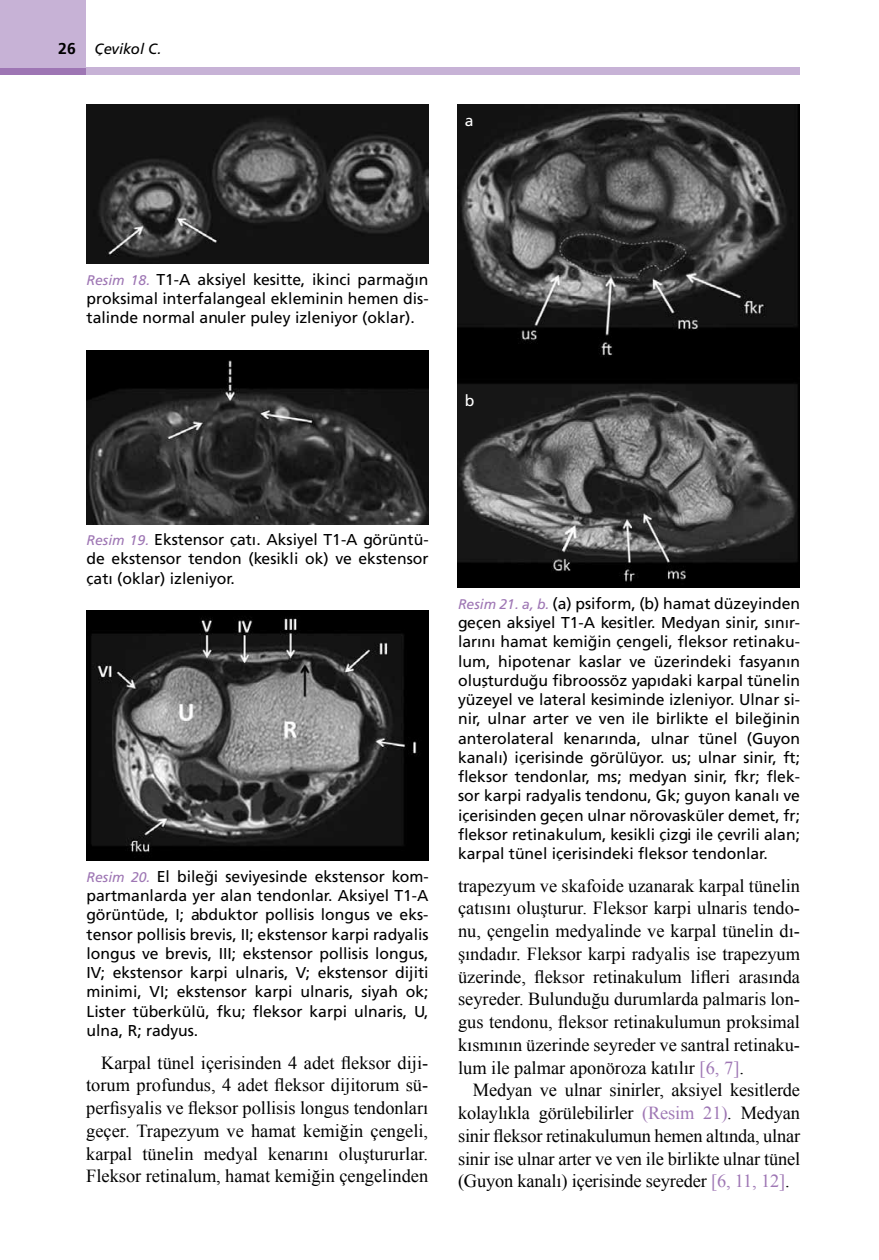
<style>
.page{position:relative;width:879px;height:1260px;background:#fff}
.page>*{position:absolute;margin:0;border:0;box-sizing:border-box;transform-origin:0 0}
.t1{font:18.38px/22.8px "Times New Roman";color:#000;text-align:justify}
.t2{font:15.75px/19.2px "Frutiger Normal Tr";color:#000;text-align:justify}
.t3{font:15.75px "Frutiger Normal Tr";color:#fff}
.t4{font:14.88px "Frutiger Italic Tr";color:#000}
.s1{font-family:"Frutiger Bold Tr";font-size:15.75px}
.s2{font-family:"Frutiger Italic Tr";font-size:14px;color:#9e76b4}
.s3{color:#9e76b4}
</style>
<div class="page">
<img style="left:86px;top:104px;width:342px;height:159px">
<img style="left:86px;top:350px;width:342px;height:174px">
<img style="left:86px;top:611px;width:342px;height:250px">
<div style="left:0;top:68px;width:86px;height:7px;background:#9e76b4"></div>
<div style="left:86px;top:68px;width:713px;height:7px;background:#c7b2d6"></div>
<div style="left:0;top:0;width:86px;height:68px;background:#c7b2d6"></div>
<img style="left:457px;top:104px;width:342px;height:484px">
<p class="t4" style="left:58px;top:40px;width:105px"><span class="s1">26</span> Çevikol C.</p>
<p class="t3" style="left:464px;top:112px;width:10px">a</p>
<p class="t2" style="left:86px;top:269px;width:343px"><span class="s2">Resim 18.</span> T1-A aksiyel kesitte, ikinci parmağın proksimal interfalangeal ekleminin hemen dis&shy;talinde normal anuler puley izleniyor (oklar).</p>
<p class="t3" style="left:464px;top:391px;width:11px">b</p>
<p class="t2" style="left:86px;top:530px;width:343px"><span class="s2">Resim 19.</span> Ekstensor çatı. Aksiyel T1-A görüntü&shy;de ekstensor tendon (kesikli ok) ve ekstensor çatı (oklar) izleniyor.</p>
<p class="t2" style="left:86px;top:867px;width:343px"><span class="s2">Resim 20.</span> El bileği seviyesinde ekstensor kom&shy;partmanlarda yer alan tendonlar. Aksiyel T1-A görüntüde, I; abduktor pollisis longus ve eks&shy;tensor pollisis brevis, II; ekstensor karpi radyalis longus ve brevis, III; ekstensor pollisis longus, IV; ekstensor karpi ulnaris, V; ekstensor dijiti minimi, VI; ekstensor karpi ulnaris, siyah ok; Lister tüberkülü, fku; fleksor karpi ulnaris, U, ulna, R; radyus.</p>
<p class="t1" style="left:86px;top:1051px;width:343px;text-indent:15px">Karpal tünel içerisinden 4 adet fleksor diji&shy;torum profundus, 4 adet fleksor dijitorum sü&shy;perfisyalis ve fleksor pollisis longus tendonları geçer. Trapezyum ve hamat kemiğin çengeli, karpal tünelin medyal kenarını oluştururlar.<br>Fleksor retinalum, hamat kemiğin çengelinden</p>
<p class="t2" style="left:458px;top:594px;width:343px"><span class="s2">Resim 21. a, b.</span> (a) psiform, (b) hamat düzeyinden geçen aksiyel T1-A kesitler. Medyan sinir, sınır&shy;larını hamat kemiğin çengeli, fleksor retinaku&shy;lum, hipotenar kaslar ve üzerindeki fasyanın oluşturduğu fibroossöz yapıdaki karpal tünelin yüzeyel ve lateral kesiminde izleniyor. Ulnar si&shy;nir, ulnar arter ve ven ile birlikte el bileğinin anterolateral kenarında, ulnar tünel (Guyon kanalı) içerisinde görülüyor. us; ulnar sinir, ft; fleksor tendonlar, ms; medyan sinir, fkr; flek&shy;sor karpi radyalis tendonu, Gk; guyon kanalı ve içerisinden geçen ulnar nörovasküler demet, fr; fleksor retinakulum, kesikli çizgi ile çevrili alan; karpal tünel içerisindeki fleksor tendonlar.</p>
<p class="t1" style="left:458px;top:874px;width:343px">trapezyum ve skafoide uzanarak karpal tünelin çatısını oluşturur. Fleksor karpi ulnaris tendo&shy;nu, çengelin medyalinde ve karpal tünelin dı&shy;şındadır. Fleksor karpi radyalis ise trapezyum üzerinde, fleksor retinakulum lifleri arasında seyreder. Bulunduğu durumlarda palmaris lon&shy;gus tendonu, fleksor retinakulumun proksimal kısmının üzerinde seyreder ve santral retinaku&shy;lum ile palmar aponöroza katılır <span class="s3">[6, 7]</span>.</p>
<p class="t1" style="left:458px;top:1079px;width:343px;text-indent:15px">Medyan ve ulnar sinirler, aksiyel kesitlerde kolaylıkla görülebilirler <span class="s3">(Resim 21)</span>. Medyan sinir fleksor retinakulumun hemen altında, ulnar sinir ise ulnar arter ve ven ile birlikte ulnar tünel (Guyon kanalı) içerisinde seyreder <span class="s3">[6, 11, 12]</span>.</p>
</div>
